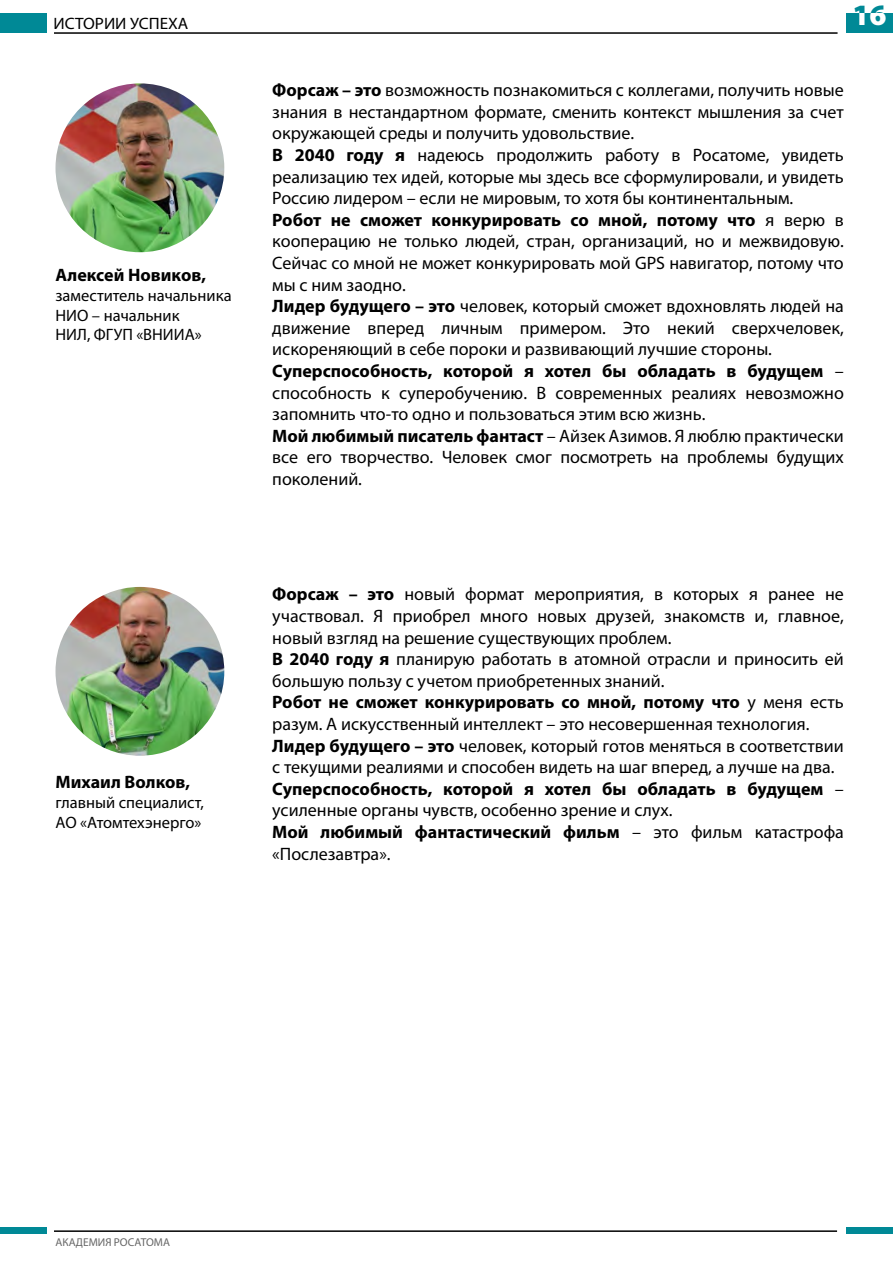
<style>
.page{position:relative;width:893px;height:1263px;background:#fff}
.page>*{position:absolute;margin:0;border:0;box-sizing:border-box;transform-origin:0 0}
.t1{font:900 29.7px "Myriad Pro";color:#008996}
.t2{font:18px/21.6px "Myriad Pro";color:#000}
.t3{font:700 18px "Myriad Pro";color:#000}
.t4{font:16.5px/19.8px "Myriad Pro";color:#000}
.t5{font:16.5px "Myriad Pro";color:#000;scale:1.04 1}
.t6{font:11.4px "Myriad Pro";color:#666}
.s1{font-weight:700}
</style>
<div class="page">
<img style="left:56px;top:587px;width:168px;height:169px;border-radius:84px">
<hr style="left:54px;top:32px;width:783px;height:2px;background:#000">
<hr style="left:54px;top:1230px;width:783px;height:2px;background:#000">
<div style="left:0;top:14px;width:47px;height:19px;background:#008996"></div>
<div style="left:846px;top:14px;width:47px;height:19px;background:#008996"></div>
<div style="left:0;top:1227px;width:47px;height:6px;background:#008996"></div>
<div style="left:846px;top:1227px;width:47px;height:6px;background:#008996"></div>
<img style="left:56px;top:83px;width:168px;height:169px;border-radius:84px">
<p class="t5" style="left:53px;top:13px;width:131px">ИСТОРИИ УСПЕХА</p>
<p class="t3" style="left:56px;top:263px;width:152px">Алексей Новиков,</p>
<p class="t4" style="left:56px;top:285px;width:178px">заместитель начальника<br>НИО – начальник<br>НИЛ, ФГУП «ВНИИА»</p>
<p class="t3" style="left:56px;top:770px;width:136px">Михаил Волков,</p>
<p class="t4" style="left:56px;top:792px;width:150px">главный специалист,<br>АО «Атомтехэнерго»</p>
<h1 class="t1" style="left:852px;top:-5px;width:35px">16</h1>
<p class="t2" style="left:272px;top:79px;width:573px"><span class="s1">Форсаж – это</span> возможность познакомиться с коллегами, получить новые знания в нестандартном формате, сменить контекст мышления за счет окружающей среды и получить удовольствие.<br><span class="s1">В 2040 году я</span> надеюсь продолжить работу в Росатоме, увидеть реализацию тех идей, которые мы здесь все сформулировали, и увидеть Россию лидером – если не мировым, то хотя бы континентальным.<br><span class="s1">Робот не сможет конкурировать со мной, потому что</span> я верю в кооперацию не только людей, стран, организаций, но и межвидовую.<br>Сейчас со мной не может конкурировать мой GPS навигатор, потому что мы с ним заодно.<br><span class="s1">Лидер будущего – это</span> человек, который сможет вдохновлять людей на движение вперед личным примером. Это некий сверхчеловек, искореняющий в себе пороки и развивающий лучшие стороны.<br><span class="s1">Суперспособность, которой я хотел бы обладать в будущем</span> – способность к суперобучению. В современных реалиях невозможно запомнить что-то одно и пользоваться этим всю жизнь.<br><span class="s1">Мой любимый писатель фантаст</span> – Айзек Азимов. Я люблю практически все его творчество. Человек смог посмотреть на проблемы будущих поколений.</p>
<p class="t2" style="left:272px;top:583px;width:573px"><span class="s1">Форсаж – это</span> новый формат мероприятия, в которых я ранее не участвовал. Я приобрел много новых друзей, знакомств и, главное, новый взгляд на решение существующих проблем.<br><span class="s1">В 2040 году я</span> планирую работать в атомной отрасли и приносить ей большую пользу с учетом приобретенных знаний.<br><span class="s1">Робот не сможет конкурировать со мной, потому что</span> у меня есть разум. А искусственный интеллект – это несовершенная технология.<br><span class="s1">Лидер будущего – это</span> человек, который готов меняться в соответствии с текущими реалиями и способен видеть на шаг вперед, а лучше на два.<br><span class="s1">Суперспособность, которой я хотел бы обладать в будущем</span> – усиленные органы чувств, особенно зрение и слух.<br><span class="s1">Мой любимый фантастический фильм</span> – это фильм катастрофа «Послезавтра».</p>
<p class="t6" style="left:56px;top:1235px;width:116px">АКАДЕМИЯ РОСАТОМА</p>
</div>
